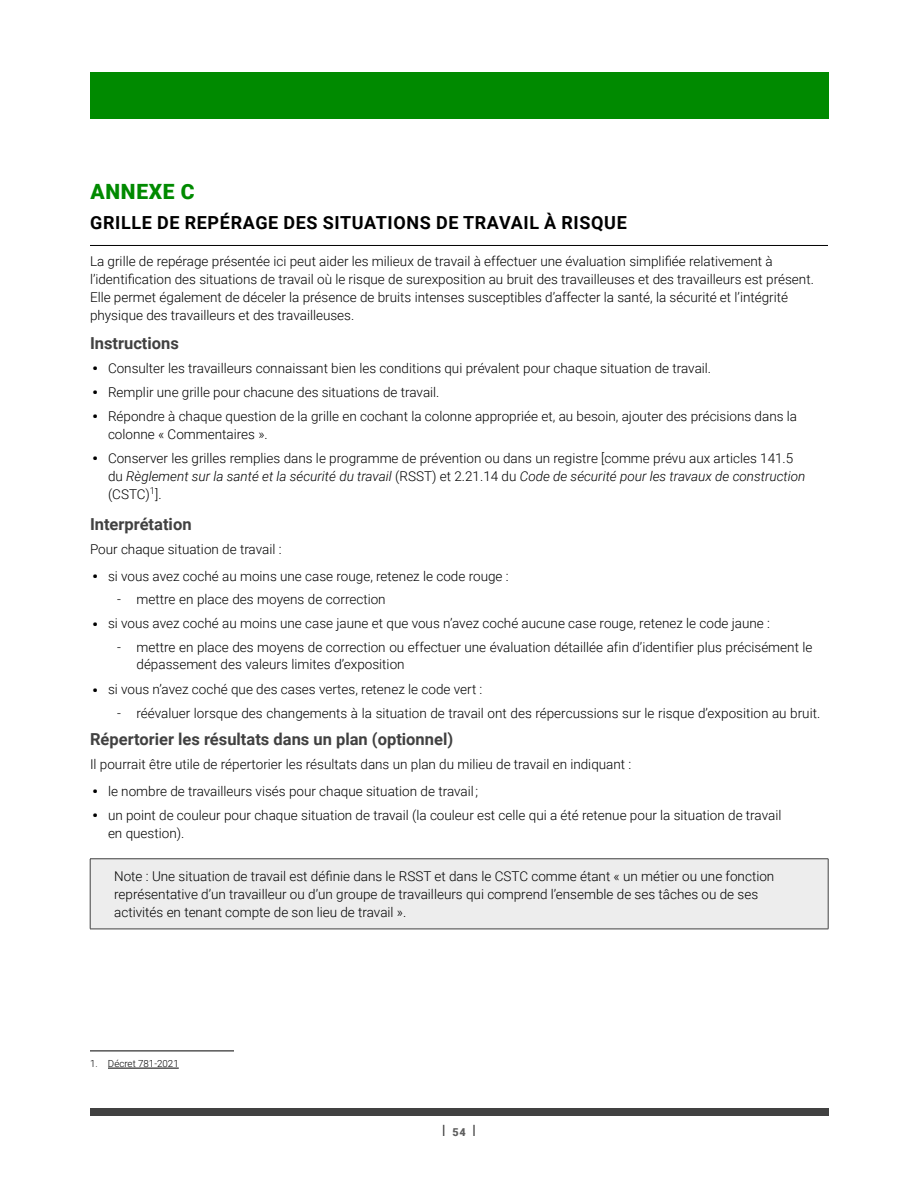
<style>
.page{position:relative;width:918px;height:1188px;background:#fff}
.page>*{position:absolute;margin:0;border:0;box-sizing:border-box;transform-origin:0 0}
.t1{font:300 45px "Roboto";color:#000}
.t2{font:900 21px "Roboto";letter-spacing:.035em;color:#008a00}
.t3{font:700 18px "Roboto";letter-spacing:.035em;color:#000}
.t4{font:700 16.5px "Roboto";color:#414141}
.t5{font:300 13.5px/18px "Roboto";color:#000}
.t6{font:900 10.8px "Roboto";color:#5e5e5e}
.t7{font:300 9.75px "Roboto";color:#000}
.s1{font-style:italic}
</style>
<div class="page">
<div style="left:90px;top:72px;width:738px;height:47px;background:#008a00"></div>
<div style="left:90px;top:1109px;width:738px;height:7px;background:#414141"></div>
<hr style="left:90px;top:245px;width:738px;height:1px;background:#000">
<div style="left:90px;top:859px;width:738px;height:70px;background:#ededed"></div>
<hr style="left:90px;top:859px;width:738px;height:1px;background:#414141">
<hr style="left:90px;top:859px;width:1px;height:70px;background:#414141">
<hr style="left:828px;top:859px;width:1px;height:70px;background:#414141">
<hr style="left:90px;top:929px;width:738px;height:1px;background:#414141">
<hr style="left:90px;top:1051px;width:144px;height:1px;background:#000">
<hr style="left:108px;top:1068px;width:71px;height:1px;background:#000">
<h2 class="t2" style="left:90px;top:177px;width:106px">ANNEXE C</h2>
<h3 class="t3" style="left:90px;top:210px;width:538px">GRILLE DE REPÉRAGE DES SITUATIONS DE TRAVAIL À RISQUE</h3>
<p class="t5" style="left:90px;top:252px;width:725px">La grille de repérage présentée ici peut aider les milieux de travail à effectuer une évaluation simplifiée relativement à l’identification des situations de travail où le risque de surexposition au bruit des travailleuses et des travailleurs est présent.<br>Elle permet également de déceler la présence de bruits intenses susceptibles d’affecter la santé, la sécurité et l’intégrité physique des travailleurs et des travailleuses.</p>
<p class="t4" style="left:90px;top:331px;width:90px">Instructions</p>
<h1 class="t1" style="left:90px;top:336px;width:13px">·</h1>
<p class="t5" style="left:108px;top:358px;width:605px">Consulter les travailleurs connaissant bien les conditions qui prévalent pour chaque situation de travail.</p>
<h1 class="t1" style="left:90px;top:360px;width:13px">·</h1>
<p class="t5" style="left:108px;top:382px;width:333px">Remplir une grille pour chacune des situations de travail.</p>
<h1 class="t1" style="left:90px;top:384px;width:13px">·</h1>
<p class="t5" style="left:108px;top:406px;width:691px">Répondre à chaque question de la grille en cochant la colonne appropriée et, au besoin, ajouter des précisions dans la colonne « Commentaires ».</p>
<h1 class="t1" style="left:90px;top:426px;width:13px">·</h1>
<p class="t5" style="left:108px;top:448px;width:699px">Conserver les grilles remplies dans le programme de prévention ou dans un registre [comme prévu aux articles 141.5 du <span class="s1">Règlement sur la santé et la sécurité du travail</span> (RSST) et 2.21.14 du <span class="s1">Code de sécurité pour les travaux de construction </span>(CSTC)<sup>1</sup>].</p>
<p class="t4" style="left:90px;top:513px;width:103px">Interprétation</p>
<p class="t5" style="left:90px;top:540px;width:193px">Pour chaque situation de travail :</p>
<h1 class="t1" style="left:90px;top:545px;width:13px">·</h1>
<p class="t5" style="left:108px;top:567px;width:402px">si vous avez coché au moins une case rouge, retenez le code rouge :</p>
<p class="t5" style="left:117px;top:590px;width:270px">- mettre en place des moyens de correction</p>
<h1 class="t1" style="left:90px;top:592px;width:13px">·</h1>
<p class="t5" style="left:108px;top:614px;width:664px">si vous avez coché au moins une case jaune et que vous n’avez coché aucune case rouge, retenez le code jaune :</p>
<p class="t5" style="left:136px;top:638px;width:678px;line-height:17.2px;text-indent:-19px">- mettre en place des moyens de correction ou effectuer une évaluation détaillée afin d’identifier plus précisément le dépassement des valeurs limites d’exposition</p>
<h1 class="t1" style="left:90px;top:658px;width:13px">·</h1>
<p class="t5" style="left:108px;top:680px;width:376px">si vous n’avez coché que des cases vertes, retenez le code vert :</p>
<p class="t5" style="left:117px;top:703px;width:705px">- réévaluer lorsque des changements à la situation de travail ont des répercussions sur le risque d’exposition au bruit.</p>
<p class="t4" style="left:90px;top:727px;width:365px">Répertorier les résultats dans un plan (optionnel)</p>
<p class="t5" style="left:90px;top:754px;width:543px">Il pourrait être utile de répertorier les résultats dans un plan du milieu de travail en indiquant :</p>
<h1 class="t1" style="left:90px;top:759px;width:13px">·</h1>
<p class="t5" style="left:108px;top:781px;width:372px">le nombre de travailleurs visés pour chaque situation de travail ;</p>
<h1 class="t1" style="left:90px;top:783px;width:13px">·</h1>
<p class="t5" style="left:108px;top:805px;width:675px">un point de couleur pour chaque situation de travail (la couleur est celle qui a été retenue pour la situation de travail en question).</p>
<p class="t5" style="left:114px;top:867px;width:662px">Note : Une situation de travail est définie dans le RSST et dans le CSTC comme étant « un métier ou une fonction représentative d’un travailleur ou d’un groupe de travailleurs qui comprend l’ensemble de ses tâches ou de ses activités en tenant compte de son lieu de travail ».</p>
<p class="t7" style="left:90px;top:1057px;width:90px">1. Décret 781-2021</p>
<p class="t6" style="left:452px;top:1125px;width:15px">54</p>
</div>
